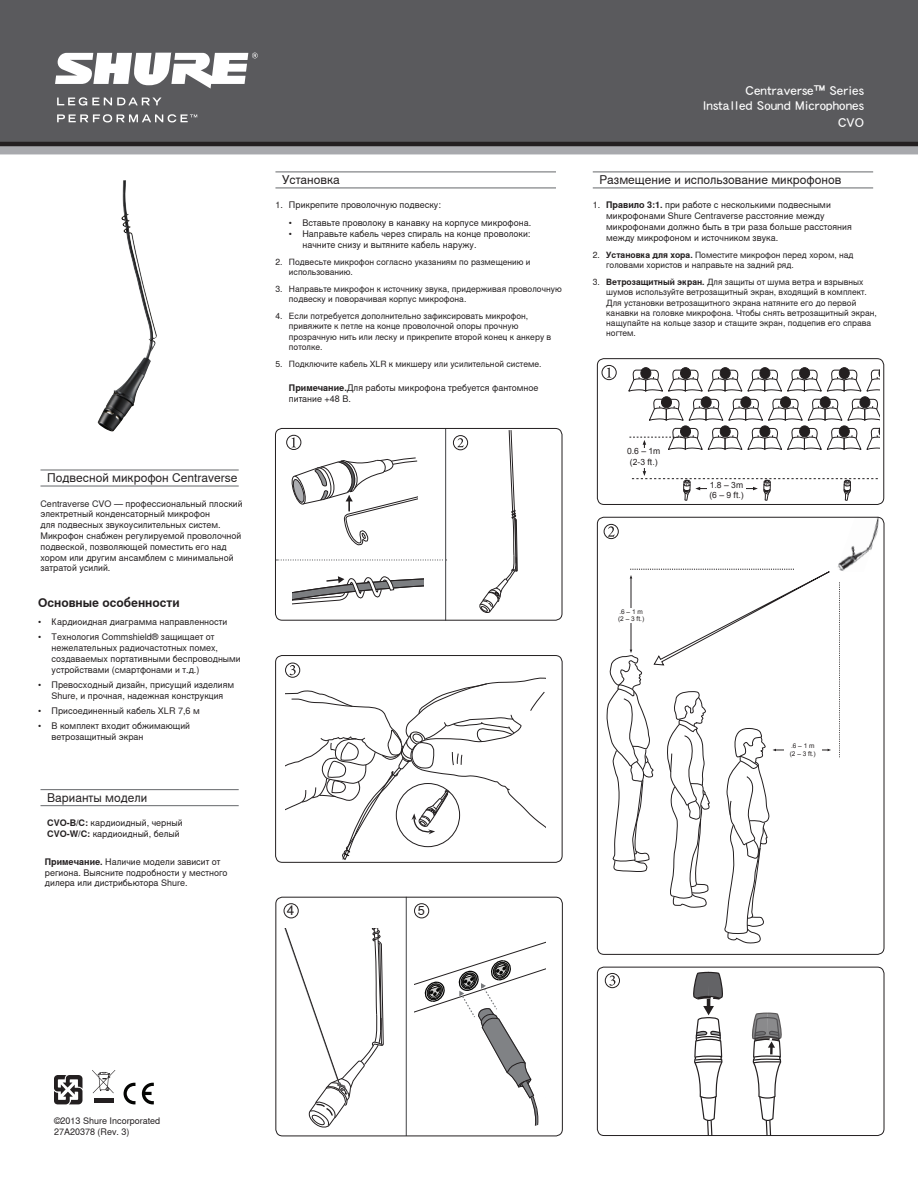
<style>
.page{position:relative;width:918px;height:1188px;background:#fff}
.page>*{position:absolute;margin:0;border:0;box-sizing:border-box;transform-origin:0 0}
.t1{font:13.5px/15.1px "DFHS Gothic Std W5";color:#fff;text-align:right}
.t2{font:13.5px "Nimbus Sans Global";color:#231f20}
.t3{font:12.75px "Nimbus Sans Global";color:#231f20}
.t4{font:12px "Nimbus Sans Global";color:#231f20}
.t5{font:700 12px "Nimbus Sans Global";color:#231f20}
.t6{font:9px/10.8px "Nimbus Sans Global";color:#231f20}
.t7{font:8.55px/10.2px "Nimbus Sans Global";color:#231f20}
.t8{font:8.55px/10.4px "Arial";color:#231f20}
.t9{font:6.45px/7.8px "Arial";color:#231f20}
.s1{font-weight:700}
.s2{font-style:inherit}
</style>
<div class="page">
<svg style="left:124px;top:1083px;width:11px;height:21px"></svg>
<svg style="left:142px;top:1083px;width:12px;height:21px"></svg>
<svg style="left:92px;top:1070px;width:23px;height:23px"></svg>
<hr style="left:94px;top:1098px;width:19px;height:4px;background:#231f20">
<svg style="left:54px;top:1075px;width:28px;height:29px"></svg>
<hr style="left:40px;top:789px;width:199px;height:1px;background:#76787b">
<hr style="left:40px;top:805px;width:199px;height:1px;background:#76787b">
<hr style="left:40px;top:469px;width:199px;height:2px;background:#76787b">
<hr style="left:40px;top:485px;width:199px;height:2px;background:#76787b">
<img style="left:97px;top:180px;width:60px;height:252px">
<svg style="left:479px;top:430px;width:38px;height:183px"></svg>
<svg style="left:284px;top:928px;width:99px;height:200px"></svg>
<hr style="left:445px;top:428px;width:1px;height:193px;background:#57585a">
<hr style="left:406px;top:897px;width:1px;height:239px;background:#57585a">
<div style="left:453px;top:435px;width:15px;height:15px;border:1px solid #231f20;border-radius:50%"></div>
<svg style="left:457px;top:438px;width:7px;height:9px"></svg>
<div style="left:285px;top:663px;width:15px;height:15px;border:1px solid #231f20;border-radius:50%"></div>
<svg style="left:285px;top:665px;width:261px;height:195px"></svg>
<div style="left:284px;top:903px;width:15px;height:15px;border:1px solid #231f20;border-radius:50%"></div>
<div style="left:414px;top:903px;width:15px;height:15px;border:1px solid #231f20;border-radius:50%"></div>
<svg style="left:291px;top:457px;width:126px;height:89px"></svg>
<svg style="left:293px;top:576px;width:131px;height:29px"></svg>
<svg style="left:277px;top:559px;width:170px;height:2px"></svg>
<div style="left:286px;top:435px;width:15px;height:15px;border:1px solid #231f20;border-radius:50%"></div>
<svg style="left:292px;top:437px;width:4px;height:10px"></svg>
<svg style="left:414px;top:941px;width:132px;height:185px"></svg>
<div style="left:0;top:0;width:918px;height:142px;background:#5a5a5d"></div>
<div style="left:0;top:145px;width:918px;height:9px;background:#a8a9ad"></div>
<hr style="left:0;top:142px;width:918px;height:4px;background:#231f20">
<svg style="left:55px;top:53px;width:203px;height:36px"></svg>
<svg style="left:57px;top:97px;width:105px;height:9px"></svg>
<svg style="left:57px;top:114px;width:140px;height:8px"></svg>
<hr style="left:275px;top:171px;width:281px;height:1px;background:#76787b">
<hr style="left:275px;top:187px;width:281px;height:1px;background:#76787b">
<svg style="left:607px;top:569px;width:224px;height:374px"></svg>
<div style="left:784px;top:743px;width:38px;height:14px;background:#fff"></div>
<img style="left:838px;top:519px;width:40px;height:52px">
<svg style="left:628px;top:367px;width:252px;height:25px"></svg>
<div style="left:661px;top:397px;width:11px;height:11px;border:1px solid #231f20;border-radius:50%"></div>
<div style="left:701px;top:397px;width:10px;height:11px;border:1px solid #231f20;border-radius:50%"></div>
<div style="left:741px;top:397px;width:10px;height:11px;border:1px solid #231f20;border-radius:50%"></div>
<div style="left:780px;top:397px;width:11px;height:11px;border:1px solid #231f20;border-radius:50%"></div>
<div style="left:820px;top:397px;width:10px;height:11px;border:1px solid #231f20;border-radius:50%"></div>
<div style="left:860px;top:397px;width:10px;height:11px;border:1px solid #231f20;border-radius:50%"></div>
<svg style="left:629px;top:399px;width:251px;height:102px"></svg>
<div style="left:707px;top:481px;width:39px;height:19px;background:#fff"></div>
<div style="left:625px;top:448px;width:38px;height:19px;background:#fff"></div>
<svg style="left:752px;top:1013px;width:30px;height:121px"></svg>
<svg style="left:693px;top:971px;width:30px;height:163px"></svg>
<div style="left:602px;top:365px;width:15px;height:15px;border:1px solid #231f20;border-radius:50%"></div>
<svg style="left:607px;top:368px;width:4px;height:10px"></svg>
<div style="left:604px;top:524px;width:15px;height:15px;border:1px solid #231f20;border-radius:50%"></div>
<svg style="left:608px;top:526px;width:7px;height:11px"></svg>
<div style="left:605px;top:973px;width:15px;height:15px;border:1px solid #231f20;border-radius:50%"></div>
<svg style="left:609px;top:975px;width:6px;height:11px"></svg>
<hr style="left:593px;top:171px;width:280px;height:1px;background:#76787b">
<hr style="left:593px;top:187px;width:280px;height:1px;background:#76787b">
<div style="left:275px;top:428px;width:287px;height:193px;border:1px solid #231f20;border-radius:7px"></div>
<div style="left:275px;top:655px;width:288px;height:208px;border:1px solid #231f20;border-radius:7px"></div>
<div style="left:275px;top:897px;width:288px;height:239px;border:1px solid #231f20;border-radius:7px"></div>
<div style="left:597px;top:358px;width:287px;height:147px;border:1px solid #231f20;border-radius:7px"></div>
<div style="left:597px;top:517px;width:287px;height:438px;border:1px solid #231f20;border-radius:7px"></div>
<div style="left:597px;top:967px;width:287px;height:169px;border:1px solid #231f20;border-radius:7px"></div>
<h3 class="t4" style="left:47px;top:471px;width:192px">Подвесной микрофон Centraverse</h3>
<p class="t6" style="left:40px;top:498px;width:204px">Centraverse CVO — профессиональный плоский электретный конденсаторный микрофон<br>для подвесных звукоусилительных систем.<br>Микрофон снабжен регулируемой проволочной подвеской, позволяющей поместить его над хором или другим ансамблем с минимальной затратой усилий.</p>
<h3 class="t5" style="left:38px;top:596px;width:143px">Основные особенности</h3>
<p class="t6" style="left:38px;top:616px;width:191px">• Кардиоидная диаграмма направленности</p>
<p class="t6" style="left:52px;top:632px;width:191px;text-indent:-14px">• Технология Commshield® защищает от нежелательных радиочастотных помех, создаваемых портативными беспроводными устройствами (смартфонами и т.д.)</p>
<p class="t6" style="left:38px;top:679px;width:198px;text-align:center">• Превосходный дизайн, присущий изделиям<br>Shure, и прочная, надежная конструкция</p>
<p class="t6" style="left:38px;top:706px;width:163px">• Присоединенный кабель XLR 7,6 м</p>
<p class="t6" style="left:52px;top:721px;width:140px;text-indent:-14px">• В комплект входит обжимающий ветрозащитный экран</p>
<h3 class="t4" style="left:47px;top:791px;width:101px">Варианты модели</h3>
<p class="t6" style="left:47px;top:818px;width:137px"><span class="s1">CVO-B/C:</span> кардиоидный, черный<br><span class="s1">CVO-W/C:</span> кардиоидный, белый</p>
<p class="t6" style="left:45px;top:856px;width:184px"><span class="s1">Примечание.</span> Наличие модели зависит от региона. Выясните подробности у местного дилера или дистрибьютора Shure.</p>
<h3 class="t4" style="left:282px;top:173px;width:59px">Установка</h3>
<p class="t6" style="left:275px;top:200px;width:167px">1. Прикрепите проволочную подвеску:</p>
<p class="t6" style="left:289px;top:217px;width:244px">• Вставьте проволоку в канавку на корпусе микрофона.</p>
<p class="t6" style="left:302px;top:228px;width:229px;text-indent:-14px">• Направьте кабель через спираль на конце проволоки: начните снизу и вытяните кабель наружу.</p>
<p class="t7" style="left:289px;top:257px;width:243px;text-indent:-14px">2. Подвесьте микрофон согласно указаниям по размещению и использованию.</p>
<p class="t7" style="left:289px;top:284px;width:274px;text-indent:-14px">3. Направьте микрофон к источнику звука, придерживая проволочную подвеску и поворачивая корпус микрофона.</p>
<p class="t7" style="left:289px;top:311px;width:264px;text-indent:-14px">4. Если потребуется дополнительно зафиксировать микрофон, привяжите к петле на конце проволочной опоры прочную прозрачную нить или леску и прикрепите второй конец к анкеру в потолке.</p>
<p class="t7" style="left:275px;top:359px;width:268px">5. Подключите кабель XLR к микшеру или усилительной системе.</p>
<p class="t6" style="left:289px;top:383px;width:251px"><span class="s1">Примечание.</span>Для работы микрофона требуется фантомное питание +48 В.</p>
<h1 class="t1" style="left:703px;top:82px;width:163px">Centraverse™ Series<br>Installed Sound Microphones</h1>
<h1 class="t1" style="left:838px;top:114px;width:27px">CVO</h1>
<h3 class="t4" style="left:600px;top:173px;width:243px">Размещение и использование микрофонов</h3>
<p class="t6" style="left:606px;top:200px;width:247px;text-indent:-14px">1. <span class="s1">Правило 3:1.</span> при работе с несколькими подвесными микрофонами Shure Centraverse расстояние между микрофонами должно быть в три раза больше расстояния между микрофоном и источником звука.</p>
<p class="t7" style="left:606px;top:250px;width:249px;text-indent:-14px">2. <span class="s1">Установка для хора.</span> Поместите микрофон перед хором, над головами хористов и направьте на задний ряд.</p>
<p class="t7" style="left:606px;top:277px;width:272px;text-indent:-14px">3. <span class="s1">Ветрозащитный экран.</span> Для защиты от шума ветра и взрывных шумов используйте ветрозащитный экран, входящий в комплект.<br>Для установки ветрозащитного экрана натяните его до первой канавки на головке микрофона. Чтобы снять ветрозащитный экран, нащупайте на кольце зазор и стащите экран, подцепив его справа ногтем.</p>
<p class="t8" style="left:627px;top:446px;width:35px;text-align:center">0.6 – 1m (2-3 ft.)</p>
<p class="t8" style="left:709px;top:480px;width:36px">1.8 – 3m (6 – 9 ft.)</p>
<p class="t9" style="left:618px;top:607px;width:28px">.6 – 1 m (2 – 3 ft.)</p>
<p class="t9" style="left:790px;top:742px;width:28px">.6 – 1 m (2 – 3 ft.)</p>
<h1 class="t2" style="left:287px;top:903px;width:9px">4</h1>
<h2 class="t3" style="left:418px;top:904px;width:9px">5</h2>
<p class="t6" style="left:54px;top:1115px;width:108px">©201<span class="s2">3</span> Shure Incorporated<br>27A20378 (Rev. <span class="s2">3</span>)</p>
</div>
